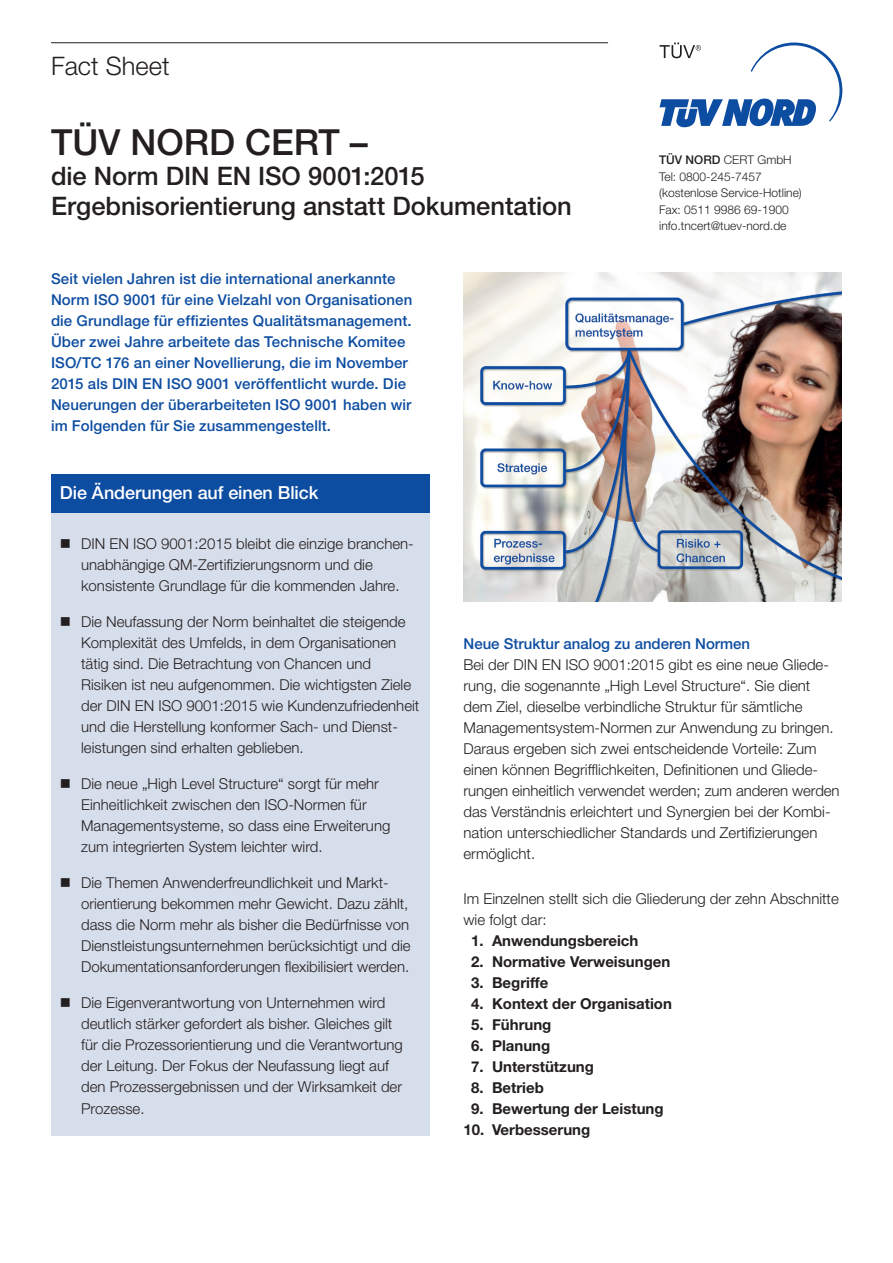
<style>
.page{position:relative;width:893px;height:1263px;background:#fff}
.page>*{position:absolute;margin:0;border:0;box-sizing:border-box;transform-origin:0 0}
.t1{font:500 36px "Helvetica Neue";color:#231f20}
.t2{font:500 25.5px/30px "Helvetica Neue";color:#231f20}
.t3{font:300 25.5px "Helvetica Neue";color:#231f20}
.t4{font:500 18px "Helvetica Neue";letter-spacing:-.005em;color:#fff}
.t5{font:300 15px/21px "Helvetica Neue";color:#231f20}
.t6{font:500 15px/21px "Helvetica Neue";letter-spacing:.005em;color:#0d4da1}
.t7{font:700 15px "Helvetica Neue";color:#231f20}
.t8{font:300 12px/16.5px "Helvetica Neue";color:#231f20}
.s1{font-weight:500}
</style>
<div class="page">
<hr style="left:51px;top:42px;width:557px;height:1px;background:#231f20">
<svg style="left:659px;top:43px;width:183px;height:84px"></svg>
<div style="left:51px;top:474px;width:378px;height:661px;background:#d7deeb"></div>
<div style="left:51px;top:474px;width:378px;height:38px;background:#0d4da1"></div>
<img style="left:463px;top:272px;width:379px;height:330px">
<h2 class="t3" style="left:51px;top:51px;width:120px">Fact Sheet</h2>
<h1 class="t1" style="left:51px;top:120px;width:318px">TÜV NORD CERT –</h1>
<h2 class="t2" style="left:51px;top:160px;width:522px">die Norm DIN EN ISO 9001:2015<br>Ergebnisorientierung anstatt Dokumentation</h2>
<p class="t6" style="left:51px;top:268px;width:363px">Seit vielen Jahren ist die international anerkannte Norm ISO 9001 für eine Vielzahl von Organisationen die Grundlage für effizientes Qualitätsmanagement.<br>Über zwei Jahre arbeitete das Technische Komitee ISO/TC 176 an einer Novellierung, die im November 2015 als DIN EN ISO 9001 veröffentlicht wurde. Die Neuerungen der überarbeiteten ISO 9001 haben wir im Folgenden für Sie zusammengestellt.</p>
<p class="t8" style="left:659px;top:152px;width:144px"><span class="s1">TÜV NORD</span> CERT GmbH<br>Tel: 0800-245-7457 (kostenlose Service-Hotline)<br>Fax: 0511 9986 69-1900 info.tncert@tuev-nord.de</p>
<p class="t4" style="left:60px;top:481px;width:260px">Die Änderungen auf einen Blick</p>
<p class="t5" style="left:81px;top:533px;width:334px;text-indent:-21px">■ DIN EN ISO 9001:2015 bleibt die einzige branchen&shy;unabhängige QM-Zertifizierungsnorm und die konsistente Grundlage für die kommenden Jahre.</p>
<p class="t5" style="left:81px;top:611px;width:340px;text-indent:-21px">■ Die Neufassung der Norm beinhaltet die steigende Komplexität des Umfelds, in dem Organisationen tätig sind. Die Betrachtung von Chancen und Risiken ist neu aufgenommen. Die wichtigsten Ziele der DIN EN ISO 9001:2015 wie Kundenzufriedenheit und die Herstellung konformer Sach- und Dienst&shy;leistungen sind erhalten geblieben.</p>
<p class="t5" style="left:81px;top:773px;width:311px;text-indent:-21px">■ Die neue „High Level Structure“ sorgt für mehr Einheitlichkeit zwischen den ISO-Normen für Managementsysteme, so dass eine Erweiterung zum integrierten System leichter wird.</p>
<p class="t5" style="left:81px;top:872px;width:331px;text-indent:-21px">■ Die Themen Anwenderfreundlichkeit und Markt&shy;orientierung bekommen mehr Gewicht. Dazu zählt, dass die Norm mehr als bisher die Bedürfnisse von Dienstleistungsunternehmen berücksichtigt und die Dokumentationsanforderungen flexibilisiert werden.</p>
<p class="t5" style="left:81px;top:992px;width:323px;text-indent:-21px">■ Die Eigenverantwortung von Unternehmen wird deutlich stärker gefordert als bisher. Gleiches gilt für die Prozessorientierung und die Verantwortung der Leitung. Der Fokus der Neufassung liegt auf den Prozessergebnissen und der Wirksamkeit der Prozesse.</p>
<p class="t6" style="left:463px;top:633px;width:288px">Neue Struktur analog zu anderen Normen</p>
<p class="t5" style="left:463px;top:653px;width:378px">Bei der DIN EN ISO 9001:2015 gibt es eine neue Gliede&shy;rung, die sogenannte „High Level Structure“. Sie dient dem Ziel, dieselbe verbindliche Struktur für sämtliche Managementsystem-Normen zur Anwendung zu bringen.<br>Daraus ergeben sich zwei entscheidende Vorteile: Zum einen können Begrifflichkeiten, Definitionen und Gliede&shy;rungen einheitlich verwendet werden; zum anderen werden das Verständnis erleichtert und Synergien bei der Kombi&shy;nation unterschiedlicher Standards und Zertifizierungen ermöglicht.</p>
<p class="t5" style="left:463px;top:887px;width:377px">Im Einzelnen stellt sich die Gliederung der zehn Abschnitte wie folgt dar:</p>
<p class="t7" style="left:471px;top:931px;width:169px">1. Anwendungsbereich</p>
<p class="t7" style="left:471px;top:952px;width:201px">2. Normative Verweisungen</p>
<p class="t7" style="left:471px;top:973px;width:79px">3. Begriffe</p>
<p class="t7" style="left:471px;top:994px;width:202px">4. Kontext der Organisation</p>
<p class="t7" style="left:471px;top:1015px;width:82px">5. Führung</p>
<p class="t7" style="left:471px;top:1036px;width:81px">6. Planung</p>
<p class="t7" style="left:471px;top:1057px;width:124px">7. Unterstützung</p>
<p class="t7" style="left:471px;top:1078px;width:74px">8. Betrieb</p>
<p class="t7" style="left:471px;top:1099px;width:194px">9. Bewertung der Leistung</p>
<p class="t7" style="left:463px;top:1120px;width:128px">10. Verbesserung</p>
</div>
